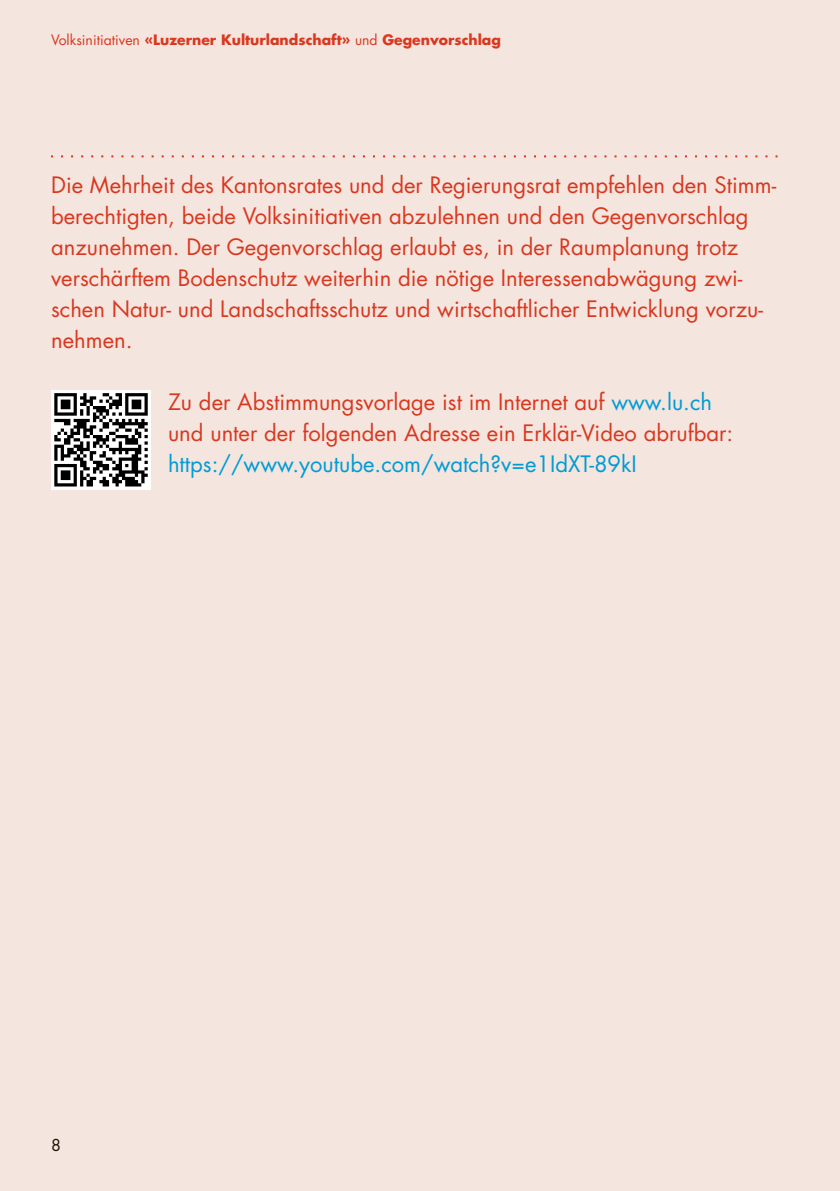
<style>
.page{position:relative;width:840px;height:1191px;background:#fff}
.page>*{position:absolute;margin:0;border:0;box-sizing:border-box;transform-origin:0 0}
.t1{font:22px/31px "Futura";color:#da371f}
.t2{font:22px "Futura";color:#009bd5}
.t3{font:16px "Futura";color:#200e00}
.t4{font:700 14px "Futura";color:#da371f}
.s1{font-weight:400}
.s2{color:#009bd5}
</style>
<div class="page">
<div style="left:0;top:0;width:839px;height:1191px;background:#f4e5de"></div>
<svg style="left:51px;top:155px;width:726px;height:2px"></svg>
<div style="left:51px;top:390px;width:100px;height:100px;background:#fff"></div>
<svg style="left:54px;top:393px;width:94px;height:93px"></svg>
<p class="t4" style="left:51px;top:30px;width:451px"><span class="s1">Volksinitiativen</span> «Luzerner Kulturlandschaft» <span class="s1">und</span> Gegenvorschlag</p>
<p class="t1" style="left:51px;top:169px;width:726px">Die Mehrheit des Kantonsrates und der Regierungsrat empfehlen den Stimm&shy;berechtigten, beide Volksinitiativen abzulehnen und den Gegenvorschlag anzunehmen. Der Gegenvorschlag erlaubt es, in der Raumplanung trotz verschärftem Bodenschutz weiterhin die nötige Interessenabwägung zwi&shy;schen Natur- und Landschaftsschutz und wirtschaftlicher Entwicklung vorzu&shy;nehmen.</p>
<p class="t1" style="left:168px;top:386px;width:566px">Zu der Abstimmungsvorlage ist im Internet auf <span class="s2">www.lu.ch </span>und unter der folgenden Adresse ein Erklär-Video abrufbar:</p>
<p class="t2" style="left:168px;top:449px;width:470px">https://www.youtube.com/watch?v=e1IdXT-89kI</p>
<p class="t3" style="left:51px;top:1134px;width:11px">8</p>
</div>
